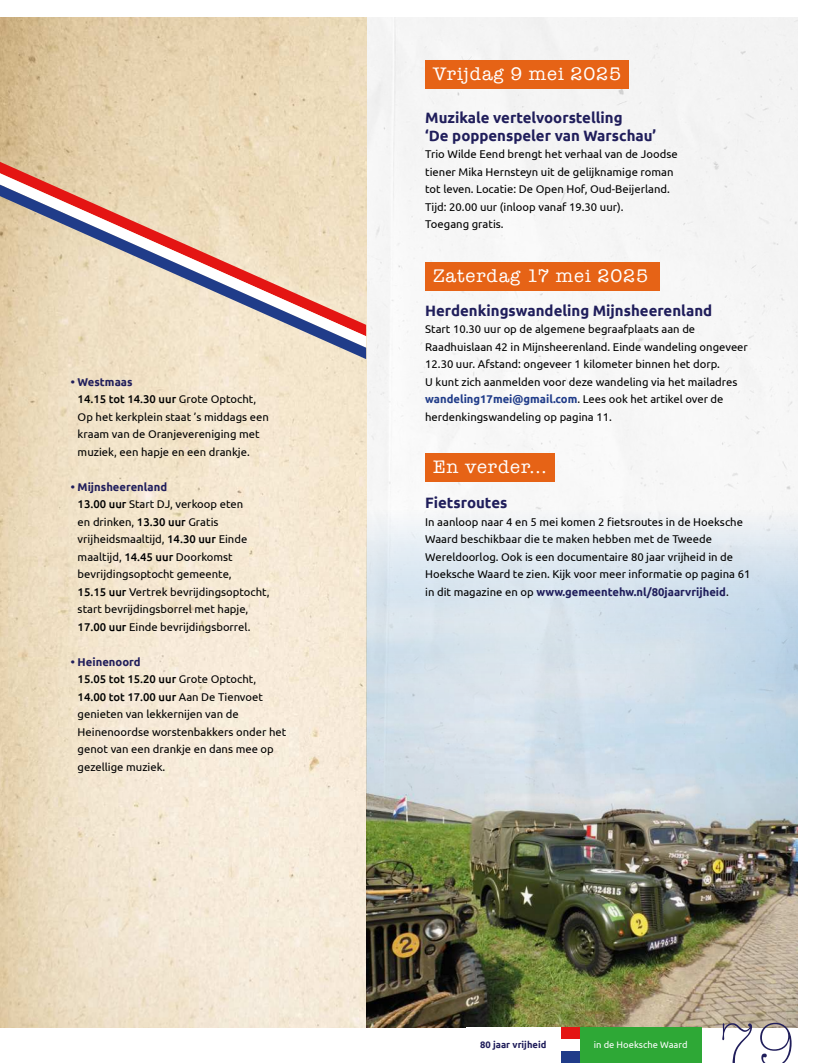
<style>
.page{position:relative;width:815px;height:1063px;background:#fff}
.page>*{position:absolute;margin:0;border:0;box-sizing:border-box;transform-origin:0 0}
.t1{font:300 62.5px "American Typewriter";color:#201e5b}
.t2{font:18.75px "American Typewriter";letter-spacing:.05em;color:#fff}
.t3{font:700 15px/17.5px "Ubuntu";color:#201e5b}
.t4{font:11.25px/17.5px "Ubuntu";color:#000}
.t5{font:9.38px "Ubuntu";color:#fff}
.t6{font:700 9.38px "Ubuntu";color:#201e5b}
.s1{font-weight:700;color:#201e5b}
.s2{font-weight:500}
.s3{font-weight:700;color:#203c89}
</style>
<div class="page">
<div style="left:366px;top:18px;width:431px;height:487px;background:#f6f6f6"></div>
<img style="left:0;top:18px;width:366px;height:1010px">
<img style="left:366px;top:505px;width:431px;height:523px">
<div style="left:425px;top:60px;width:204px;height:29px;background:#e66316"></div>
<div style="left:425px;top:262px;width:234px;height:28px;background:#e66316"></div>
<div style="left:425px;top:454px;width:130px;height:28px;background:#e66316"></div>
<svg style="left:0;top:162px;width:366px;height:11px;background:#e8cead"></svg>
<svg style="left:0;top:173px;width:366px;height:12px;background:#e9cbac"></svg>
<svg style="left:0;top:185px;width:366px;height:174px;background:#e0c8b4"></svg>
<div style="left:580px;top:1028px;width:122px;height:35px;background:#2ea836"></div>
<div style="left:561px;top:1028px;width:19px;height:11px;background:#e41513"></div>
<div style="left:561px;top:1051px;width:19px;height:12px;background:#203c89"></div>
<p class="t4" style="left:78px;top:374px;width:193px;text-indent:-7px"><span class="s1">• Westmaas<br></span><span class="s2">14.15 tot 14.30 uur</span> Grote Optocht,<br>Op het kerkplein staat ’s middags een kraam van de Oranjevereniging met muziek, een hapje en een drankje.</p>
<p class="t4" style="left:78px;top:479px;width:193px;text-indent:-7px"><span class="s1">• Mijnsheerenland<br></span><span class="s2">13.00 uur</span> Start DJ, verkoop eten<br>en drinken, <span class="s2">13.30 uur</span> Gratis vrijheidsmaaltijd, <span class="s2">14.30 uur</span> Einde maaltijd, <span class="s2">14.45 uur</span> Doorkomst bevrijdingsoptocht gemeente,<br><span class="s2">15.15 uur</span> Vertrek bevrijdingsoptocht, start bevrijdingsborrel met hapje,<br><span class="s2">17.00 uur</span> Einde bevrijdingsborrel.</p>
<p class="t4" style="left:78px;top:654px;width:210px;text-indent:-7px"><span class="s1">• Heinenoord<br></span><span class="s2">15.05 tot 15.20 uur</span> Grote Optocht,<br><span class="s2">14.00 tot 17.00 uur</span> Aan De Tienvoet genieten van lekkernijen van de<br>Heinenoordse worstenbakkers onder het genot van een drankje en dans mee op gezellige muziek.</p>
<h2 class="t2" style="left:433px;top:67px;width:190px">Vrijdag 9 mei 2025</h2>
<h3 class="t3" style="left:425px;top:110px;width:232px">Muzikale vertelvoorstelling<br>‘De poppenspeler van Warschau’</h3>
<p class="t4" style="left:425px;top:146px;width:254px">Trio Wilde Eend brengt het verhaal van de Joodse tiener Mika Hernsteyn uit de gelijknamige roman tot leven. Locatie: De Open Hof, Oud-Beijerland.<br>Tijd: 20.00 uur (inloop vanaf 19.30 uur).<br>Toegang gratis.</p>
<h2 class="t2" style="left:433px;top:269px;width:217px">Zaterdag 17 mei 2025</h2>
<h3 class="t3" style="left:425px;top:302px;width:289px">Herdenkingswandeling Mijnsheerenland</h3>
<p class="t4" style="left:425px;top:321px;width:324px">Start 10.30 uur op de algemene begraafplaats aan de Raadhuislaan 42 in Mijnsheerenland. Einde wandeling ongeveer 12.30 uur. Afstand: ongeveer 1 kilometer binnen het dorp.<br>U kunt zich aanmelden voor deze wandeling via het mailadres <span class="s3">wandeling17mei@gmail.com</span>. Lees ook het artikel over de herdenkingswandeling op pagina 11.</p>
<h2 class="t2" style="left:433px;top:460px;width:115px">En verder...</h2>
<h3 class="t3" style="left:425px;top:495px;width:84px">Fietsroutes</h3>
<p class="t4" style="left:425px;top:513px;width:327px">In aanloop naar 4 en 5 mei komen 2 昀椀etsroutes in de Hoeksche Waard beschikbaar die te maken hebben met de Tweede Wereldoorlog. Ook is een documentaire 80 jaar vrijheid in de Hoeksche Waard te zien. Kijk voor meer informatie op pagina 61 in dit magazine en op <span class="s1">www.gemeentehw.nl/80jaarvrijheid</span>.</p>
<p class="t6" style="left:480px;top:1040px;width:68px">80 jaar vrijheid</p>
<p class="t5" style="left:594px;top:1039px;width:95px">in de Hoeksche Waard</p>
<h1 class="t1" style="left:718px;top:1008px;width:79px">79</h1>
</div>
